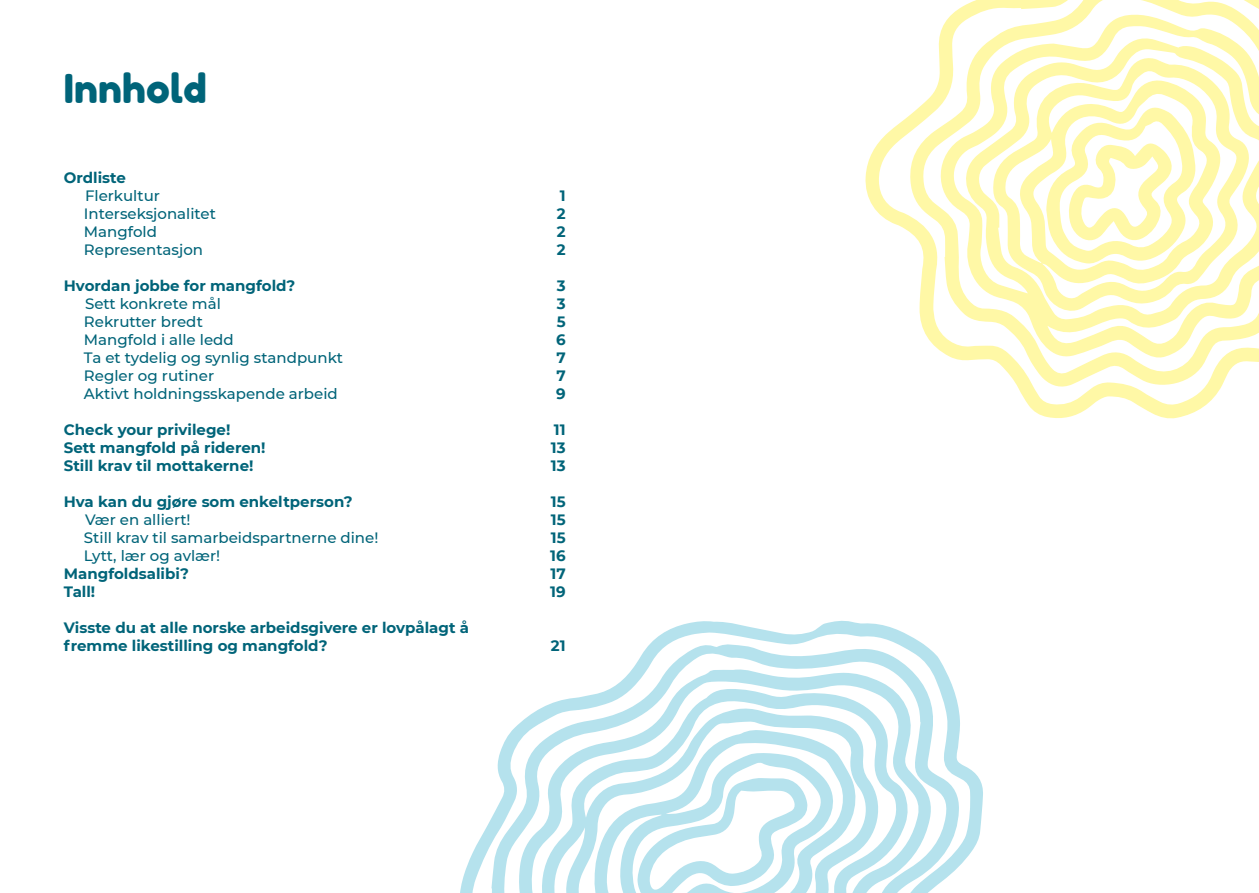
<style>
.page{position:relative;width:1259px;height:893px;background:#fff}
.page>*{position:absolute;margin:0;border:0;box-sizing:border-box;transform-origin:0 0}
.t1{font:39.75px "Fredoka One";color:#006479}
.t2{font:700 15px/18px "Montserrat";color:#006479}
.t3{font:500 15px "Montserrat";color:#006479}
</style>
<div class="page">
<svg style="left:865px;top:116px;width:354px;height:303px"></svg>
<svg style="left:909px;top:0;width:350px;height:390px"></svg>
<svg style="left:933px;top:13px;width:326px;height:346px"></svg>
<svg style="left:992px;top:56px;width:258px;height:261px;fill:#fff8a6"></svg>
<svg style="left:1046px;top:106px;width:150px;height:159px"></svg>
<svg style="left:460px;top:620px;width:523px;height:273px"></svg>
<svg style="left:491px;top:642px;width:468px;height:251px"></svg>
<svg style="left:518px;top:668px;width:414px;height:225px"></svg>
<svg style="left:593px;top:729px;width:268px;height:164px"></svg>
<p class="t1" style="left:64px;top:64px;width:145px">Innhold</p>
<p class="t2" style="left:64px;top:168px;width:64px">Ordliste</p>
<p class="t3" style="left:85px;top:185px;width:77px">Flerkultur</p>
<p class="t3" style="left:84px;top:203px;width:133px">Interseksjonalitet</p>
<p class="t3" style="left:84px;top:221px;width:75px">Mangfold</p>
<p class="t3" style="left:84px;top:239px;width:121px">Representasjon</p>
<p class="t2" style="left:64px;top:276px;width:233px">Hvordan jobbe for mangfold?</p>
<p class="t3" style="left:85px;top:293px;width:137px">Sett konkrete mål</p>
<p class="t3" style="left:84px;top:311px;width:120px">Rekrutter bredt</p>
<p class="t3" style="left:84px;top:329px;width:151px">Mangfold i alle ledd</p>
<p class="t3" style="left:84px;top:347px;width:261px">Ta et tydelig og synlig standpunkt</p>
<p class="t3" style="left:84px;top:365px;width:132px">Regler og rutiner</p>
<p class="t3" style="left:84px;top:383px;width:255px">Aktivt holdningsskapende arbeid</p>
<p class="t2" style="left:64px;top:420px;width:168px">Check your privilege!</p>
<p class="t2" style="left:64px;top:438px;width:203px">Sett mangfold på rideren!</p>
<p class="t2" style="left:64px;top:456px;width:191px">Still krav til mottakerne!</p>
<p class="t2" style="left:64px;top:492px;width:290px">Hva kan du gjøre som enkeltperson?</p>
<p class="t3" style="left:85px;top:509px;width:107px">Vær en alliert!</p>
<p class="t3" style="left:84px;top:527px;width:296px">Still krav til samarbeidspartnerne dine!</p>
<p class="t3" style="left:84px;top:545px;width:138px">Lytt, lær og avlær!</p>
<p class="t2" style="left:64px;top:564px;width:127px">Mangfoldsalibi?</p>
<p class="t2" style="left:64px;top:582px;width:33px">Tall!</p>
<p class="t2" style="left:64px;top:618px;width:407px">Visste du at alle norske arbeidsgivere er lovpålagt å fremme likestilling og mangfold?</p>
<p class="t2" style="left:560px;top:186px;width:7px">1</p>
<p class="t2" style="left:557px;top:204px;width:10px">2</p>
<p class="t2" style="left:557px;top:222px;width:10px">2</p>
<p class="t2" style="left:557px;top:240px;width:10px">2</p>
<p class="t2" style="left:557px;top:276px;width:10px">3</p>
<p class="t2" style="left:557px;top:294px;width:10px">3</p>
<p class="t2" style="left:557px;top:312px;width:10px">5</p>
<p class="t2" style="left:556px;top:330px;width:11px">6</p>
<p class="t2" style="left:556px;top:348px;width:11px">7</p>
<p class="t2" style="left:556px;top:366px;width:11px">7</p>
<p class="t2" style="left:556px;top:384px;width:11px">9</p>
<p class="t2" style="left:554px;top:420px;width:13px">11</p>
<p class="t2" style="left:551px;top:438px;width:16px">13</p>
<p class="t2" style="left:551px;top:456px;width:16px">13</p>
<p class="t2" style="left:551px;top:492px;width:16px">15</p>
<p class="t2" style="left:551px;top:510px;width:16px">15</p>
<p class="t2" style="left:551px;top:528px;width:16px">15</p>
<p class="t2" style="left:550px;top:546px;width:17px">16</p>
<p class="t2" style="left:550px;top:564px;width:17px">17</p>
<p class="t2" style="left:550px;top:582px;width:17px">19</p>
<p class="t2" style="left:551px;top:636px;width:16px">21</p>
</div>
